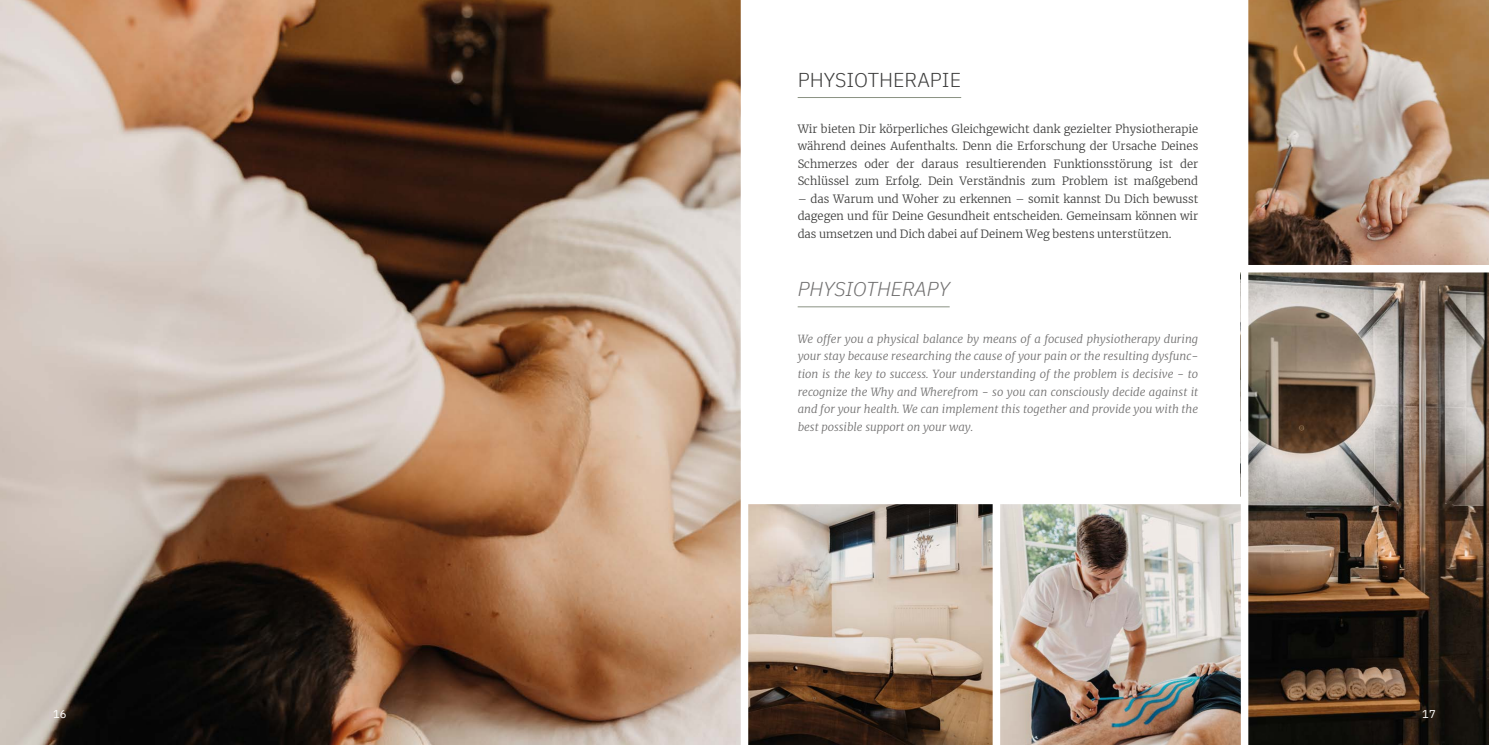
<style>
.page{position:relative;width:1489px;height:745px;background:#fff}
.page>*{position:absolute;margin:0;border:0;box-sizing:border-box;transform-origin:0 0}
.t1{font:300 20px "IBM Plex Sans";color:#3c3c3b}
.t2{font:italic 300 20px "IBM Plex Sans";color:#706f6f}
.t3{font:300 11.25px/17.5px "Merriweather";color:#3c3c3b;text-align:justify}
.t4{font:italic 300 11.25px/17.5px "Merriweather";color:#706f6f;text-align:justify}
.t5{font:11.25px "IBM Plex Sans";color:#fff}
</style>
<div class="page">
<img style="left:0;top:0;width:740px;height:744px">
<hr style="left:797px;top:97px;width:164px;height:1px;background:#8b9283">
<hr style="left:797px;top:306px;width:152px;height:1px;background:#8b9283">
<img style="left:1248px;top:0;width:240px;height:744px">
<img style="left:748px;top:504px;width:492px;height:240px">
<div style="left:992px;top:485px;width:8px;height:259px;background:#fff"></div>
<div style="left:1238px;top:265px;width:250px;height:7px;background:#fff"></div>
<h1 class="t1" style="left:797px;top:64px;width:165px">PHYSIOTHERAPIE</h1>
<p class="t3" style="left:797px;top:119px;width:402px">Wir bieten Dir körperliches Gleichgewicht dank gezielter Physiotherapie während deines Aufenthalts. Denn die Erforschung der Ursache Deines Schmerzes oder der daraus resultierenden Funktionsstörung ist der Schlüssel zum Erfolg. Dein Verständnis zum Problem ist maßgebend</p>
<p class="t3" style="left:797px;top:189px;width:402px">– das Warum und Woher zu erkennen – somit kannst Du Dich bewusst dagegen und für Deine Gesundheit entscheiden. Gemeinsam können wir das umsetzen und Dich dabei auf Deinem Weg bestens unterstützen.</p>
<h1 class="t2" style="left:797px;top:273px;width:153px">PHYSIOTHERAPY</h1>
<p class="t4" style="left:797px;top:329px;width:402px">We offer you a physical balance by means of a focused physiotherapy during your stay because researching the cause of your pain or the resulting dysfunc&shy;tion is the key to success. Your understanding of the problem is decisive - to recognize the Why and Wherefrom - so you can consciously decide against it and for your health. We can implement this together and provide you with the best possible support on your way.</p>
<p class="t5" style="left:53px;top:705px;width:15px">16</p>
<p class="t5" style="left:1422px;top:705px;width:15px">17</p>
</div>
